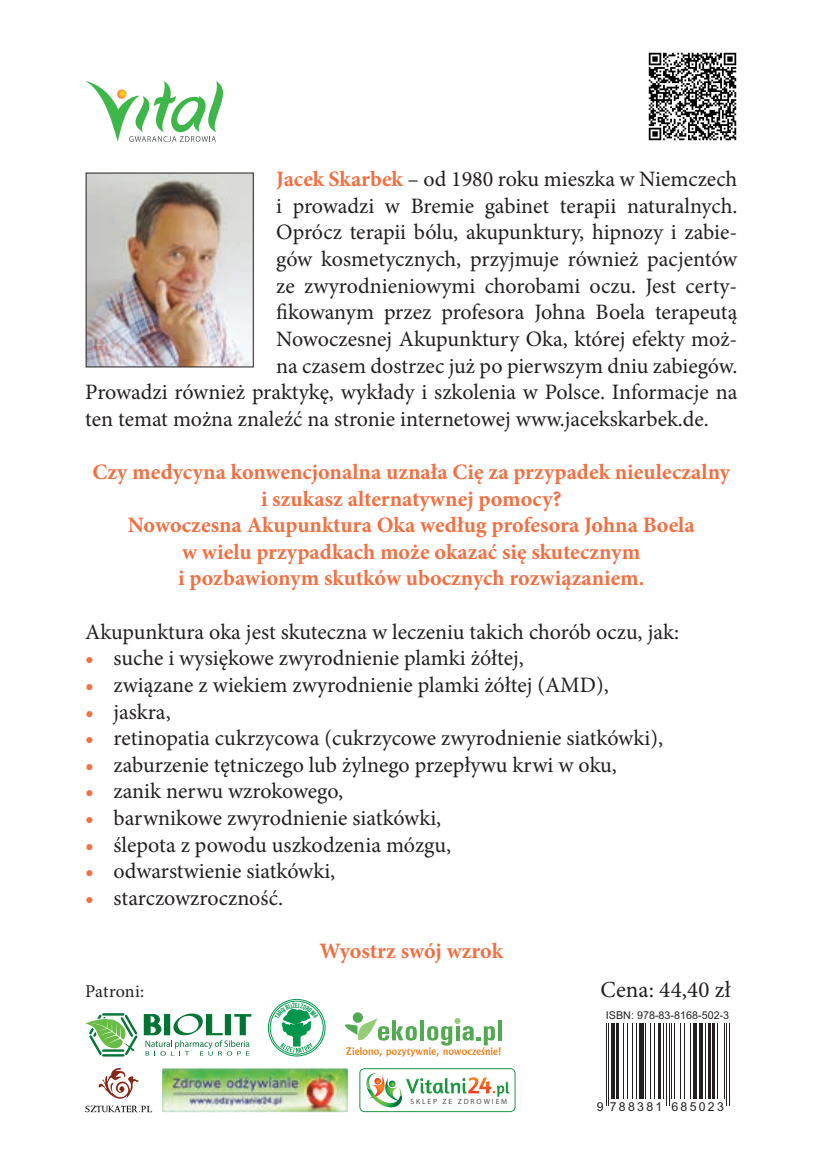
<style>
.page{position:relative;width:823px;height:1163px;background:#fff}
.page>*{position:absolute;margin:0;border:0;box-sizing:border-box;transform-origin:0 0}
.t1{font:23px "Minion Pro";letter-spacing:.01em;color:#231f20}
.t2{font:22px "Minion Pro";color:#231f20}
.t3{font:700 22px/26.6px "Minion Pro";color:#f36f42;text-align:center}
.t4{font:18px "Minion Pro";color:#231f20}
.t5{font:12.2px "Arial";letter-spacing:.19em;color:#231f20}
.t6{font:10.8px "Arial";color:#231f20}
.t7{font:7.6px "Myriad Pro";letter-spacing:.25em;color:#4b4c4d}
.s1{font-weight:700;color:#f36f42}
</style>
<div class="page">
<svg style="left:85px;top:81px;width:138px;height:61px"></svg>
<svg style="left:606px;top:1023px;width:124px;height:83px"></svg>
<hr style="left:605px;top:1023px;width:1px;height:82px;background:#231f20">
<hr style="left:608px;top:1023px;width:1px;height:82px;background:#231f20">
<svg style="left:610px;top:1023px;width:4px;height:75px"></svg>
<hr style="left:616px;top:1023px;width:2px;height:75px;background:#231f20">
<hr style="left:622px;top:1023px;width:1px;height:75px;background:#231f20">
<hr style="left:626px;top:1023px;width:1px;height:75px;background:#231f20">
<hr style="left:631px;top:1023px;width:1px;height:75px;background:#231f20">
<hr style="left:635px;top:1023px;width:1px;height:75px;background:#231f20">
<div style="left:638px;top:1023px;width:5px;height:75px;background:#231f20"></div>
<hr style="left:644px;top:1023px;width:1px;height:75px;background:#231f20">
<hr style="left:650px;top:1023px;width:1px;height:75px;background:#231f20">
<hr style="left:654px;top:1023px;width:1px;height:75px;background:#231f20">
<hr style="left:657px;top:1023px;width:3px;height:75px;background:#231f20">
<hr style="left:663px;top:1023px;width:1px;height:75px;background:#231f20">
<hr style="left:665px;top:1023px;width:1px;height:82px;background:#231f20">
<hr style="left:668px;top:1023px;width:1px;height:82px;background:#231f20">
<hr style="left:671px;top:1023px;width:1px;height:75px;background:#231f20">
<hr style="left:673px;top:1023px;width:1px;height:75px;background:#231f20">
<hr style="left:680px;top:1023px;width:1px;height:75px;background:#231f20">
<hr style="left:684px;top:1023px;width:1px;height:75px;background:#231f20">
<hr style="left:689px;top:1023px;width:1px;height:75px;background:#231f20">
<hr style="left:693px;top:1023px;width:3px;height:75px;background:#231f20">
<svg style="left:698px;top:1023px;width:4px;height:75px"></svg>
<hr style="left:705px;top:1023px;width:1px;height:75px;background:#231f20">
<hr style="left:707px;top:1023px;width:2px;height:75px;background:#231f20">
<hr style="left:711px;top:1023px;width:2px;height:75px;background:#231f20">
<hr style="left:716px;top:1023px;width:1px;height:75px;background:#231f20">
<hr style="left:723px;top:1023px;width:1px;height:75px;background:#231f20">
<hr style="left:725px;top:1023px;width:1px;height:82px;background:#231f20">
<hr style="left:728px;top:1023px;width:1px;height:82px;background:#231f20">
<img style="left:88px;top:175px;width:163px;height:190px">
<img style="left:162px;top:1068px;width:186px;height:44px">
<div style="left:359px;top:1068px;width:156px;height:43px;border:1px solid #1b953e;border-radius:5px"></div>
<svg style="left:362px;top:1072px;width:150px;height:38px"></svg>
<svg style="left:144px;top:1013px;width:107px;height:42px"></svg>
<svg style="left:85px;top:1013px;width:52px;height:43px"></svg>
<div style="left:268px;top:998px;width:57px;height:58px;border:1px solid #00974d;border-radius:50%"></div>
<div style="left:270px;top:1000px;width:53px;height:54px;border:1px solid #00974d;border-radius:50%"></div>
<svg style="left:98px;top:1068px;width:40px;height:30px"></svg>
<svg style="left:85px;top:1105px;width:67px;height:7px"></svg>
<hr style="left:498px;top:1019px;width:4px;height:21px;background:#53a852">
<svg style="left:352px;top:1012px;width:11px;height:10px"></svg>
<svg style="left:345px;top:1016px;width:155px;height:40px"></svg>
<img style="left:648px;top:52px;width:89px;height:89px">
<svg style="left:274px;top:1001px;width:44px;height:51px"></svg>
<p class="t2" style="left:276px;top:164px;width:462px"><span class="s1">Jacek Skarbek</span> – od 1980 roku mieszka w Niemczech</p>
<p class="t2" style="left:276px;top:191px;width:462px">i prowadzi w Bremie gabinet terapii naturalnych.</p>
<p class="t2" style="left:276px;top:218px;width:462px">Oprócz terapii bólu, akupunktury, hipnozy i zabie-</p>
<p class="t2" style="left:276px;top:244px;width:462px">gów kosmetycznych, przyjmuje również pacjentów</p>
<p class="t2" style="left:276px;top:271px;width:462px">ze zwyrodnieniowymi chorobami oczu. Jest certy-</p>
<p class="t2" style="left:276px;top:297px;width:462px">fikowanym przez profesora Johna Boela terapeutą</p>
<p class="t2" style="left:276px;top:324px;width:462px">Nowoczesnej Akupunktury Oka, której efekty moż-</p>
<p class="t2" style="left:276px;top:350px;width:462px">na czasem dostrzec już po pierwszym dniu zabiegów.</p>
<p class="t2" style="left:85px;top:377px;width:653px">Prowadzi również praktykę, wykłady i szkolenia w Polsce. Informacje na</p>
<p class="t2" style="left:85px;top:404px;width:624px">ten temat można znaleźć na stronie internetowej www.jacekskarbek.de.</p>
<p class="t3" style="left:92px;top:458px;width:638px">Czy medycyna konwencjonalna uznała Cię za przypadek nieuleczalny i szukasz alternatywnej pomocy?<br>Nowoczesna Akupunktura Oka według profesora Johna Boela<br>w wielu przypadkach może okazać się skutecznym<br>i pozbawionym skutków ubocznych rozwiązaniem.</p>
<p class="t2" style="left:85px;top:616px;width:595px">Akupunktura oka jest skuteczna w leczeniu takich chorób oczu, jak:</p>
<p class="t2" style="left:85px;top:643px;width:440px"><span class="s1">•</span> suche i wysiękowe zwyrodnienie plamki żółtej,</p>
<p class="t2" style="left:85px;top:670px;width:525px"><span class="s1">•</span> związane z wiekiem zwyrodnienie plamki żółtej (AMD),</p>
<p class="t2" style="left:85px;top:696px;width:87px"><span class="s1">•</span> jaskra,</p>
<p class="t2" style="left:85px;top:723px;width:579px"><span class="s1">•</span> retinopatia cukrzycowa (cukrzycowe zwyrodnienie siatkówki),</p>
<p class="t2" style="left:85px;top:749px;width:533px"><span class="s1">•</span> zaburzenie tętniczego lub żylnego przepływu krwi w oku,</p>
<p class="t2" style="left:85px;top:776px;width:259px"><span class="s1">•</span> zanik nerwu wzrokowego,</p>
<p class="t2" style="left:85px;top:803px;width:357px"><span class="s1">•</span> barwnikowe zwyrodnienie siatkówki,</p>
<p class="t2" style="left:85px;top:829px;width:367px"><span class="s1">•</span> ślepota z powodu uszkodzenia mózgu,</p>
<p class="t2" style="left:85px;top:856px;width:251px"><span class="s1">•</span> odwarstwienie siatkówki,</p>
<p class="t2" style="left:85px;top:882px;width:199px"><span class="s1">•</span> starczowzroczność.</p>
<p class="t3" style="left:319px;top:937px;width:185px">Wyostrz swój wzrok</p>
<p class="t4" style="left:85px;top:979px;width:61px">Patroni:</p>
<p class="t1" style="left:600px;top:974px;width:132px">Cena: 44,40 zł</p>
<p class="t7" style="left:410px;top:1096px;width:98px">SKLEP ZE ZDROWIEM</p>
<p class="t6" style="left:605px;top:1008px;width:125px">ISBN: 978-83-8168-502-3</p>
<p class="t5" style="left:596px;top:1098px;width:129px">9 788381 685023</p>
</div>
